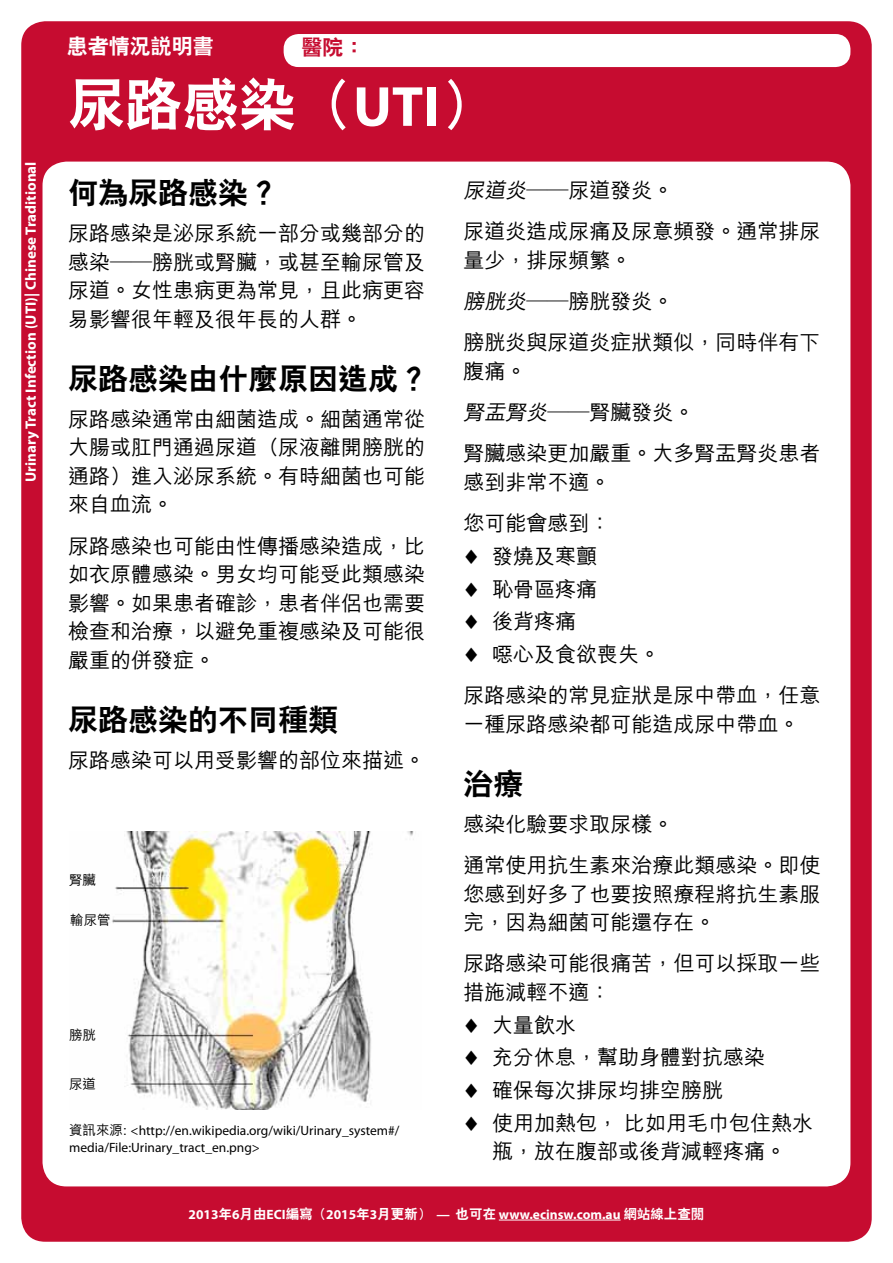
<style>
.page{position:relative;width:893px;height:1263px;background:#fff}
.page>*{position:absolute;margin:0;border:0;box-sizing:border-box;transform-origin:0 0}
.t1{font:800 57px "C Hei 2";color:#fff}
.t2{font:800 30px "C Hei 2";color:#000}
.t3{font:500 21px/28.5px "M Hei";color:#000}
.t4{font:italic 500 21px "M Hei";color:#000}
.t5{font:800 21px "C Hei 2";color:#fff}
.t6{font:800 21px "C Hei 2";color:#c60c30}
.t7{font:700 15px "Myriad Pro";color:#fff}
.t8{font:13.5px/16.2px "Myriad Pro";color:#000}
.t9{font:700 13.5px "Myriad Pro";color:#fff}
.t10{font:500 13.5px "M Hei";color:#000}
.s1{font-family:"Myriad Pro";font-weight:700}
.s2{font-family:"M Hei";font-weight:500}
.s3{font-family:"C Hei 2";font-weight:800}
</style>
<div class="page">
<div style="left:21px;top:21px;width:851px;height:1221px;background:#c60c30;border-radius:24px"></div>
<div style="left:43px;top:162px;width:807px;height:1024px;background:#fff;border-radius:24px"></div>
<hr style="left:499px;top:1220px;width:122px;height:1px;background:#fff">
<div style="left:284px;top:34px;width:566px;height:33px;background:#fff;border-radius:15px"></div>
<img style="left:112px;top:831px;width:302px;height:278px">
<p class="t7" style="left:21px;top:482px;width:322px;rotate:-90deg">Urinary Tract Infection (UTI)| Chinese Traditional</p>
<p class="t5" style="left:67px;top:36px;width:148px">患者情況說明書</p>
<p class="t6" style="left:301px;top:36px;width:64px">醫院：</p>
<h1 class="t1" style="left:68px;top:75px;width:430px">尿路感染（<span class="s1">UTI</span>(</h1>
<h2 class="t2" style="left:68px;top:177px;width:212px">何為尿路感染?</h2>
<p class="t3" style="left:68px;top:220px;width:359px;text-align:justify">尿路感染是泌尿系統一部分或幾部分的感染——膀胱或腎臟，或甚至輸尿管及尿道。女性患病更為常見，且此病更容易影響很年輕及很年長的人群。</p>
<h2 class="t2" style="left:68px;top:363px;width:362px">尿路感染由什麼原因造成?</h2>
<p class="t3" style="left:68px;top:405px;width:359px;text-align:justify">尿路感染通常由細菌造成。細菌通常從大腸或肛門通過尿道（尿液離開膀胱的通路）進入泌尿系統。有時細菌也可能來自血流。</p>
<p class="t3" style="left:68px;top:532px;width:359px;text-align:justify">尿路感染也可能由性傳播感染造成，比如衣原體感染。男女均可能受此類感染影響。如果患者確診，患者伴侶也需要檢查和治療，以避免重複感染及可能很嚴重的併發症。</p>
<h2 class="t2" style="left:68px;top:704px;width:272px">尿路感染的不同種類</h2>
<p class="t3" style="left:68px;top:746px;width:359px">尿路感染可以用受影響的部位來描述。</p>
<p class="t10" style="left:69px;top:872px;width:28px">腎臟</p>
<p class="t10" style="left:70px;top:913px;width:42px">輸尿管</p>
<p class="t10" style="left:69px;top:1028px;width:28px">膀胱</p>
<p class="t10" style="left:69px;top:1076px;width:28px">尿道</p>
<p class="t8" style="left:69px;top:1122px;width:332px"><span class="s2">資訊來源</span> &lt;<span class="s2">:</span> http://en.wikipedia.org/wiki/Urinary_system#/ media/File:Urinary_tract_en.png&lt;</p>
<p class="t4" style="left:463px;top:179px;width:68px">尿道炎</p>
<p class="t3" style="left:463px;top:218px;width:359px">尿道炎造成尿痛及尿意頻發。通常排尿量少，排尿頻繁。</p>
<p class="t3" style="left:526px;top:287px;width:148px">——膀胱發炎。</p>
<p class="t3" style="left:526px;top:176px;width:148px">——尿道發炎。</p>
<p class="t4" style="left:463px;top:290px;width:68px">膀胱炎</p>
<p class="t3" style="left:463px;top:329px;width:359px">膀胱炎與尿道炎症狀類似，同時伴有下腹痛。</p>
<p class="t3" style="left:547px;top:398px;width:148px">——腎臟發炎。</p>
<p class="t4" style="left:463px;top:401px;width:89px">腎盂腎炎</p>
<p class="t3" style="left:463px;top:440px;width:359px">腎臟感染更加嚴重。大多腎盂腎炎患者感到非常不適。</p>
<p class="t3" style="left:492px;top:507px;width:120px;line-height:32.7px;text-indent:-29px">您可能會感到：發燒及寒顫</p>
<p class="t3" style="left:492px;top:575px;width:106px">恥骨區疼痛</p>
<p class="t3" style="left:492px;top:608px;width:85px">後背疼痛</p>
<p class="t3" style="left:492px;top:640px;width:169px">噁心及食欲喪失。</p>
<p class="t3" style="left:463px;top:682px;width:359px">尿路感染的常見症狀是尿中帶血，任意一種尿路感染都可能造成尿中帶血。</p>
<h2 class="t2" style="left:463px;top:768px;width:61px">治療</h2>
<p class="t3" style="left:463px;top:804px;width:359px;line-height:41.2px">感染化驗要求取尿樣。<br>通常使用抗生素來治療此類感染。即使</p>
<p class="t3" style="left:463px;top:880px;width:359px">您感到好多了也要按照療程將抗生素服完，因為細菌可能還存在。</p>
<p class="t3" style="left:463px;top:950px;width:359px">尿路感染可能很痛苦，但可以採取一些措施減輕不適：</p>
<p class="t3" style="left:492px;top:1011px;width:85px">大量飲水</p>
<p class="t3" style="left:492px;top:1044px;width:274px">充分休息，幫助身體對抗感染</p>
<p class="t3" style="left:492px;top:1077px;width:232px">確保每次排尿均排空膀胱</p>
<p class="t3" style="left:492px;top:1109px;width:322px">使用加熱包，比如用毛巾包住熱水</p>
<p class="t3" style="left:492px;top:1138px;width:295px">瓶，放在腹部或後背減輕疼痛。</p>
<p class="t9" style="left:189px;top:1205px;width:517px">2013<span class="s3">年</span>6<span class="s3">月由</span>ECI<span class="s3">編寫（</span>2015<span class="s3">年</span>3<span class="s3">月更新）</span> — <span class="s3">也可在</span> www.ecinsw.com.au <span class="s3">網站線上查閱</span></p>
</div>
